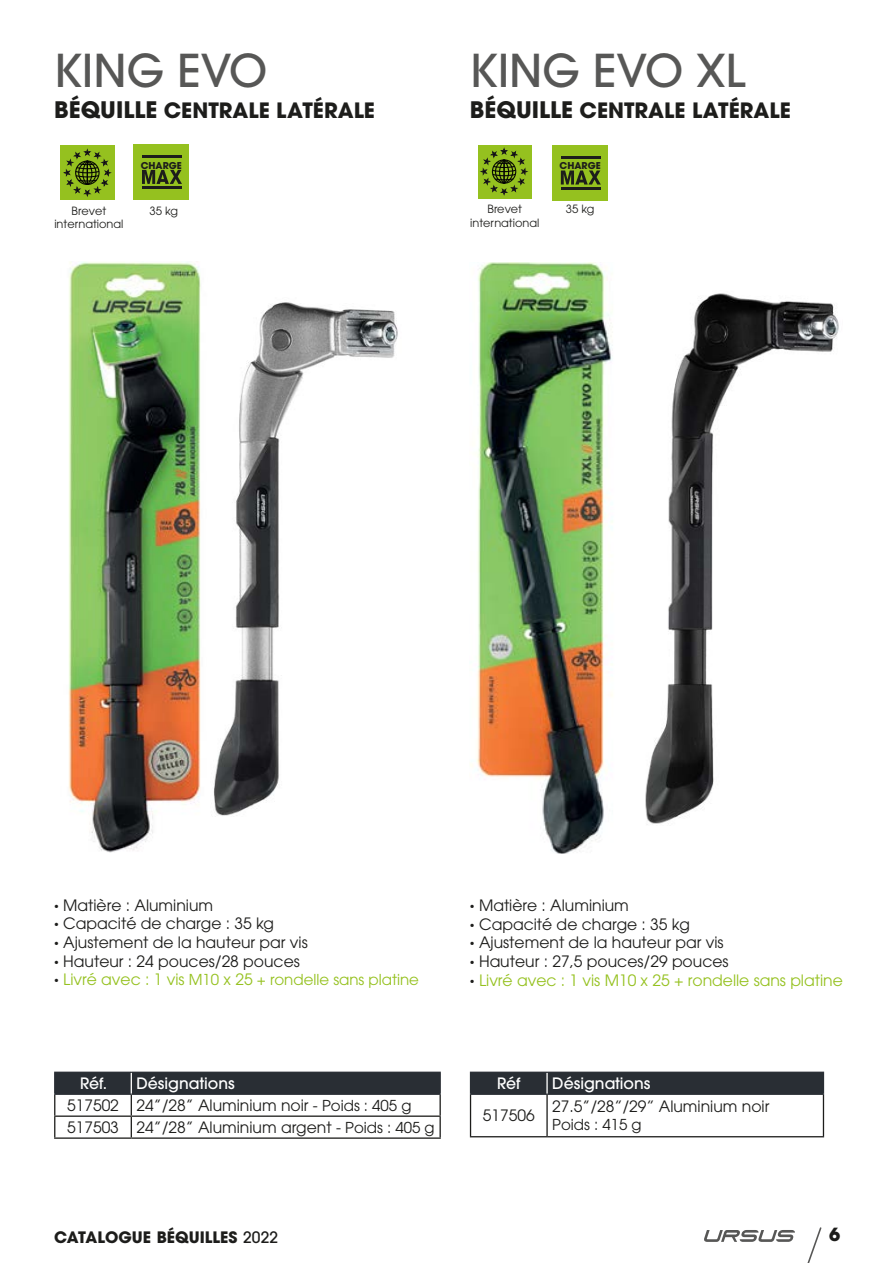
<style>
.page{position:relative;width:893px;height:1263px;background:#fff}
.page>*{position:absolute;margin:0;border:0;box-sizing:border-box;transform-origin:0 0}
.t1{font:500 45px "ITC Avant Garde Pro";color:#575756}
.t2{font:700 21px "ITC Avant Garde Pro";color:#1d1d1b}
.t3{font:700 18px "ITC Avant Garde Pro";color:#1d1d1b}
.t4{font:700 15.75px "ITC Avant Garde Pro";color:#1d1d1b}
.t5{font:15.6px/18.8px "ITC Avant Garde Pro";color:#1d1d1b}
.t6{font:500 15.6px "ITC Avant Garde Pro";color:#fff}
.t7{font:15px "ITC Avant Garde Pro";color:#95c11f}
.t8{font:15px "ITC Avant Garde Pro";color:#1d1d1b}
.t9{font:11.25px/13.5px "ITC Avant Garde Pro";color:#1d1d1b;text-align:center}
.t10{font:700 9.45px "ITC Avant Garde Pro";color:#1d1d1b}
.s1{font-size:22.65px}
.s2{font-family:"DIN Pro";font-weight:900}
.s3{font-family:"DIN Pro";font-weight:900;font-size:15.6px;color:#1d1d1b}
.s4{font-size:15.6px}
.s5{font-weight:500;color:#fff}
.s6{font-size:15px}
.s7{color:#95c11f}
.s8{font-weight:500}
</style>
<div class="page">
<hr style="left:439px;top:1095px;width:2px;height:20px;background:#1d1d1b">
<hr style="left:131px;top:1115px;width:310px;height:2px;background:#1d1d1b">
<hr style="left:439px;top:1117px;width:2px;height:20px;background:#1d1d1b">
<hr style="left:54px;top:1137px;width:77px;height:2px;background:#1d1d1b">
<hr style="left:131px;top:1137px;width:310px;height:2px;background:#1d1d1b">
<hr style="left:54px;top:1071px;width:77px;height:2px;background:#292e34">
<hr style="left:131px;top:1071px;width:310px;height:2px;background:#292e34">
<hr style="left:439px;top:1073px;width:2px;height:20px;background:#292e34">
<hr style="left:131px;top:1093px;width:310px;height:2px;background:#292e34">
<svg style="left:54px;top:1072px;width:386px;height:65px"></svg>
<div style="left:60px;top:146px;width:54px;height:54px;background:#95c11f"></div>
<svg style="left:63px;top:148px;width:49px;height:49px"></svg>
<img style="left:68px;top:261px;width:133px;height:592px">
<img style="left:214px;top:302px;width:184px;height:514px">
<svg style="left:704px;top:1227px;width:118px;height:36px"></svg>
<div style="left:478px;top:145px;width:54px;height:54px;background:#95c11f"></div>
<svg style="left:480px;top:147px;width:49px;height:49px"></svg>
<hr style="left:470px;top:1095px;width:1px;height:41px;background:#1d1d1b">
<hr style="left:546px;top:1095px;width:2px;height:41px;background:#1d1d1b">
<hr style="left:823px;top:1095px;width:1px;height:41px;background:#1d1d1b">
<hr style="left:470px;top:1136px;width:77px;height:1px;background:#1d1d1b">
<hr style="left:547px;top:1136px;width:277px;height:1px;background:#1d1d1b">
<hr style="left:470px;top:1071px;width:77px;height:2px;background:#292e34">
<hr style="left:547px;top:1071px;width:277px;height:2px;background:#292e34">
<div style="left:470px;top:1072px;width:354px;height:21px;background:#292e34"></div>
<hr style="left:470px;top:1093px;width:77px;height:2px;background:#292e34">
<hr style="left:547px;top:1093px;width:277px;height:2px;background:#292e34">
<hr style="left:546px;top:1073px;width:2px;height:20px;background:#fff">
<img style="left:471px;top:262px;width:142px;height:592px">
<img style="left:645px;top:293px;width:194px;height:532px">
<div style="left:134px;top:145px;width:55px;height:55px;background:#95c11f"></div>
<svg style="left:142px;top:170px;width:40px;height:14px"></svg>
<hr style="left:142px;top:186px;width:40px;height:3px;background:#1d1d1b">
<hr style="left:142px;top:156px;width:40px;height:2px;background:#1d1d1b">
<div style="left:553px;top:145px;width:55px;height:55px;background:#95c11f"></div>
<svg style="left:561px;top:170px;width:40px;height:15px"></svg>
<hr style="left:561px;top:187px;width:40px;height:3px;background:#1d1d1b">
<hr style="left:561px;top:156px;width:40px;height:3px;background:#1d1d1b">
<h1 class="t1" style="left:54px;top:42px;width:215px">KING EVO</h1>
<h2 class="t2" style="left:54px;top:96px;width:322px"><span class="s1">BÉQUILLE</span> CENTRALE LATÉRALE</h2>
<h1 class="t1" style="left:470px;top:42px;width:277px">KING EVO XL</h1>
<h2 class="t2" style="left:470px;top:96px;width:322px"><span class="s1">BÉQUILLE</span> CENTRALE LATÉRALE</h2>
<p class="t10" style="left:141px;top:159px;width:43px">CHARGE</p>
<p class="t10" style="left:559px;top:159px;width:43px">CHARGE</p>
<p class="t9" style="left:54px;top:204px;width:71px">Brevet international</p>
<p class="t9" style="left:149px;top:204px;width:30px">35 kg</p>
<p class="t9" style="left:470px;top:202px;width:71px">Brevet international</p>
<p class="t9" style="left:566px;top:202px;width:30px">35 kg</p>
<p class="t5" style="left:54px;top:895px;width:255px"><span class="s2">∙</span> Matière : Aluminium<br><span class="s2">∙</span> Capacité de charge : 35 kg<br><span class="s2">∙</span> Ajustement de la hauteur par vis <span class="s2">∙</span> Hauteur : 24 pouces/28 pouces</p>
<p class="t7" style="left:54px;top:971px;width:366px"><span class="s3">∙</span> <span class="s4">Livré avec : 1 vis</span> M10 <span class="s4">x 25</span> + rondelle sans platine</p>
<p class="t5" style="left:67px;top:1072px;width:369px;line-height:21.9px;text-indent:69px"><span class="s5">Désignations<br></span>517502 24’’/28’’ Aluminium noir <span class="s6">- Poids : 405 g<br></span>517503 24’’/28’’ Aluminium argent <span class="s6">- Poids : 405 g</span></p>
<p class="t6" style="left:80px;top:1073px;width:29px">Réf.</p>
<p class="t5" style="left:470px;top:896px;width:374px"><span class="s2">∙</span> Matière : Aluminium<br><span class="s2">∙</span> Capacité de charge : 35 kg<br><span class="s2">∙</span> Ajustement de la hauteur par vis<br><span class="s2">∙</span> Hauteur : 27,5 pouces/29 pouces<br><span class="s2">∙</span> <span class="s7">Livré avec : 1 vis M10 x 25 + rondelle sans platine</span></p>
<p class="t6" style="left:497px;top:1073px;width:25px">Réf</p>
<p class="t6" style="left:552px;top:1073px;width:100px">Désignations</p>
<p class="t5" style="left:483px;top:1106px;width:53px">517506</p>
<p class="t5" style="left:552px;top:1097px;width:219px">27.5’’/28’’/29’’ Aluminium noir</p>
<p class="t8" style="left:552px;top:1115px;width:91px">Poids : 415 g</p>
<p class="t4" style="left:54px;top:1226px;width:225px">CATALOGUE BÉQUILLES <span class="s8">2022</span></p>
<p class="t3" style="left:829px;top:1222px;width:13px">6</p>
</div>
